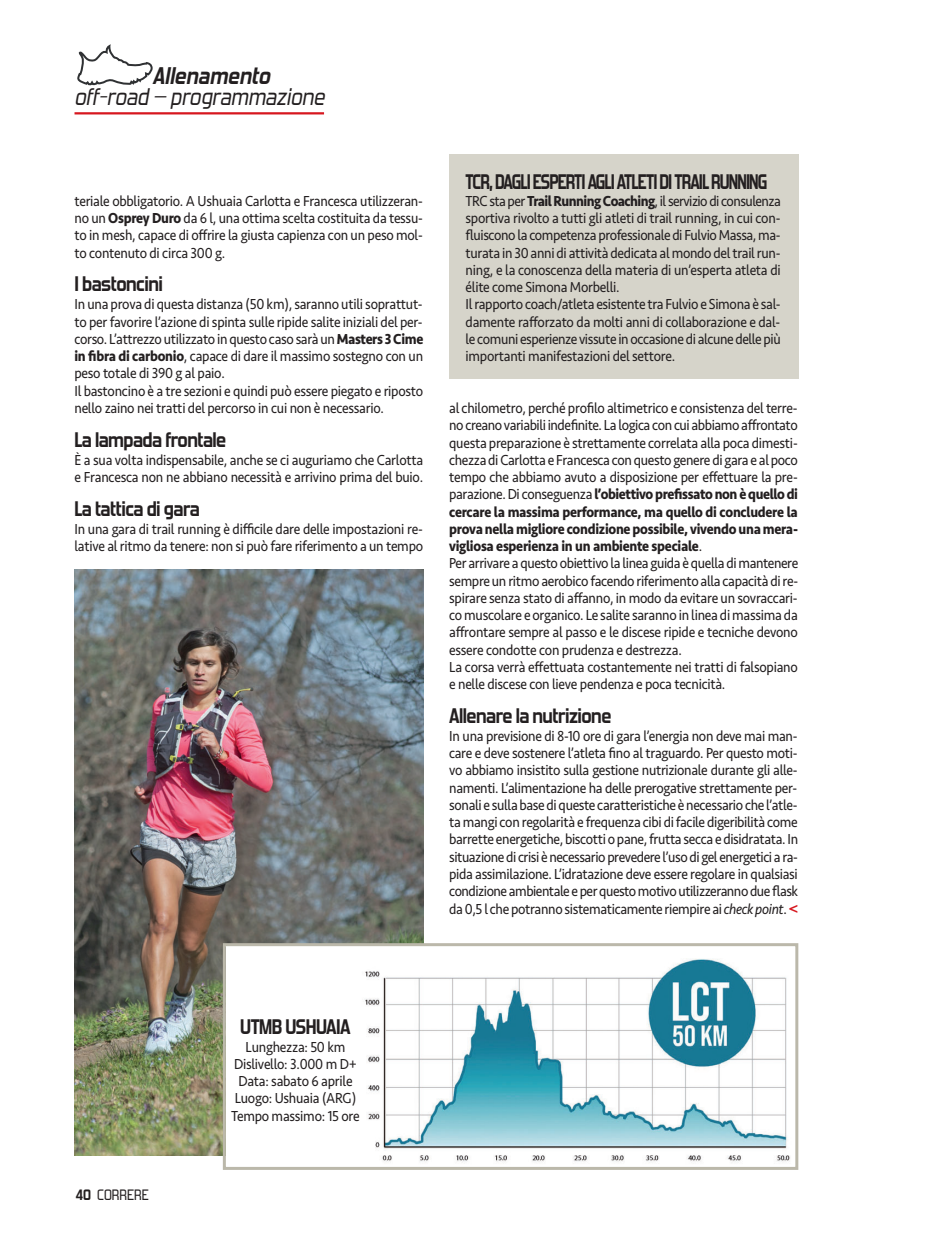
<style>
.page{position:relative;width:936px;height:1255px;background:#fff}
.page>*{position:absolute;margin:0;border:0;box-sizing:border-box;transform-origin:0 0}
.t1{font:italic 24px "Forgotten Futurist Rg";color:#231f20;scale:.96 1}
.t2{font:italic 700 24px "Forgotten Futurist Rg";color:#231f20}
.t3{font:700 21px "Forgotten Futurist Rg";letter-spacing:-.025em;color:#231f20}
.t4{font:700 21px "Forgotten Futurist Rg";letter-spacing:-.05em;color:#231f20;scale:.9 1}
.t5{font:15px/17.2px "Seravek";letter-spacing:-.02em;color:#231f20;scale:.9 1}
.t6{font:15px "Forgotten Futurist Rg";color:#231f20}
.s1{font-weight:700}
.s2{font-style:italic}
.s3{font-family:"Forgotten Futurist Rg";font-weight:700;color:#d7171f}
</style>
<div class="page">
<svg style="left:78px;top:46px;width:74px;height:40px"></svg>
<hr style="left:74px;top:112px;width:250px;height:2px;background:#d7171f">
<div style="left:449px;top:154px;width:349px;height:224px;background:#d6d4ca"></div>
<img style="left:74px;top:569px;width:349px;height:586px">
<div style="left:226px;top:946px;width:569px;height:220px;background:#fff"></div>
<img style="left:365px;top:959px;width:425px;height:203px">
<div style="left:223px;top:943px;width:575px;height:226px;border:3px solid #bbb8aa"></div>
<h1 class="t2" style="left:152px;top:61px;width:119px">Allenamento</h1>
<h1 class="t1" style="left:74px;top:82px;width:262px">off-road – programmazione</h1>
<p class="t5" style="left:74px;top:192px;width:389px;text-align:justify">teriale obbligatorio. a ushuaia carlotta e francesca utilizzeran&shy;no un <span class="s1">Osprey Duro</span> da 6 l, una ottima scelta costituita da tessu&shy;to in mesh, capace di offrire la giusta capienza con un peso mol&shy;to contenuto di circa 300 g.</p>
<h2 class="t3" style="left:74px;top:271px;width:90px">I bastoncini</h2>
<p class="t5" style="left:74px;top:296px;width:389px">in una prova di questa distanza (50 km), saranno utili soprattut&shy;to per favorire l’azione di spinta sulle ripide salite iniziali del per&shy;corso. l’attrezzo utilizzato in questo caso sarà un <span class="s1">Masters 3 Cime in fibra di carbonio</span>, capace di dare il massimo sostegno con un peso totale di 390 g al paio.<br>il bastoncino è a tre sezioni e quindi può essere piegato e riposto nello zaino nei tratti del percorso in cui non è necessario.</p>
<h2 class="t3" style="left:74px;top:427px;width:153px">La lampada frontale</h2>
<p class="t5" style="left:74px;top:451px;width:389px">è a sua volta indispensabile, anche se ci auguriamo che carlotta e francesca non ne abbiano necessità e arrivino prima del buio.</p>
<h2 class="t3" style="left:74px;top:496px;width:127px">La tattica di gara</h2>
<p class="t5" style="left:74px;top:520px;width:389px">in una gara di trail running è difficile dare delle impostazioni re&shy;lative al ritmo da tenere: non si può fare riferimento a un tempo</p>
<h2 class="t4" style="left:465px;top:169px;width:337px">TCR, DAGLI ESPERTI AGLI ATLETI DI TRAIL RUNNING</h2>
<p class="t5" style="left:465px;top:192px;width:352px">trc sta per <span class="s1">Trail Running Coaching</span>, il servizio di consulenza sportiva rivolto a tutti gli atleti di trail running, in cui con&shy;fluiscono la competenza professionale di fulvio massa, ma&shy;turata in 30 anni di attività dedicata al mondo del trail run&shy;ning, e la conoscenza della materia di un’esperta atleta di élite come simona morbelli.<br>il rapporto coach/atleta esistente tra fulvio e simona è sal&shy;damente rafforzato da molti anni di collaborazione e dal&shy;le comuni esperienze vissute in occasione di alcune delle più importanti manifestazioni del settore.</p>
<p class="t5" style="left:449px;top:399px;width:389px">al chilometro, perché profilo altimetrico e consistenza del terre&shy;no creano variabili indefinite. la logica con cui abbiamo affrontato questa preparazione è strettamente correlata alla poca dimesti&shy;chezza di carlotta e francesca con questo genere di gara e al poco tempo che abbiamo avuto a disposizione per effettuare la pre&shy;parazione. di conseguenza <span class="s1">l’obiettivo prefissato non è quello di cercare la massima performance, ma quello di concludere la prova nella migliore condizione possibile, vivendo una mera&shy;vigliosa esperienza in un ambiente speciale</span>.<br>Per arrivare a questo obiettivo la linea guida è quella di mantenere sempre un ritmo aerobico facendo riferimento alla capacità di re&shy;spirare senza stato di affanno, in modo da evitare un sovraccari&shy;co muscolare e organico. le salite saranno in linea di massima da affrontare sempre al passo e le discese ripide e tecniche devono essere condotte con prudenza e destrezza.<br>la corsa verrà effettuata costantemente nei tratti di falsopiano e nelle discese con lieve pendenza e poca tecnicità.</p>
<h2 class="t3" style="left:449px;top:703px;width:164px">Allenare la nutrizione</h2>
<p class="t5" style="left:449px;top:727px;width:389px;text-align:justify">in una previsione di 8-10 ore di gara l’energia non deve mai man&shy;care e deve sostenere l’atleta fino al traguardo. Per questo moti&shy;vo abbiamo insistito sulla gestione nutrizionale durante gli alle&shy;namenti. l’alimentazione ha delle prerogative strettamente per&shy;sonali e sulla base di queste caratteristiche è necessario che l’atle&shy;ta mangi con regolarità e frequenza cibi di facile digeribilità come barrette energetiche, biscotti o pane, frutta secca e disidratata. in situazione di crisi è necessario prevedere l’uso di gel energetici a ra&shy;pida assimilazione. l’idratazione deve essere regolare in qualsiasi condizione ambientale e per questo motivo utilizzeranno due flask da 0,5 l che potranno sistematicamente riempire ai <span class="s2">check point</span>. <span class="s3">&lt;</span></p>
<p class="t6" style="left:76px;top:1185px;width:75px"><span class="s1">40</span> CORRERE</p>
<h2 class="t3" style="left:240px;top:1014px;width:112px">UTMB USHUAIA</h2>
<p class="t5" style="left:231px;top:1037px;width:144px;text-align:center">lunghezza: 50 km dislivello: 3.000 m d+ data: sabato 6 aprile luogo: ushuaia (arg) tempo massimo: 15 ore</p>
</div>
